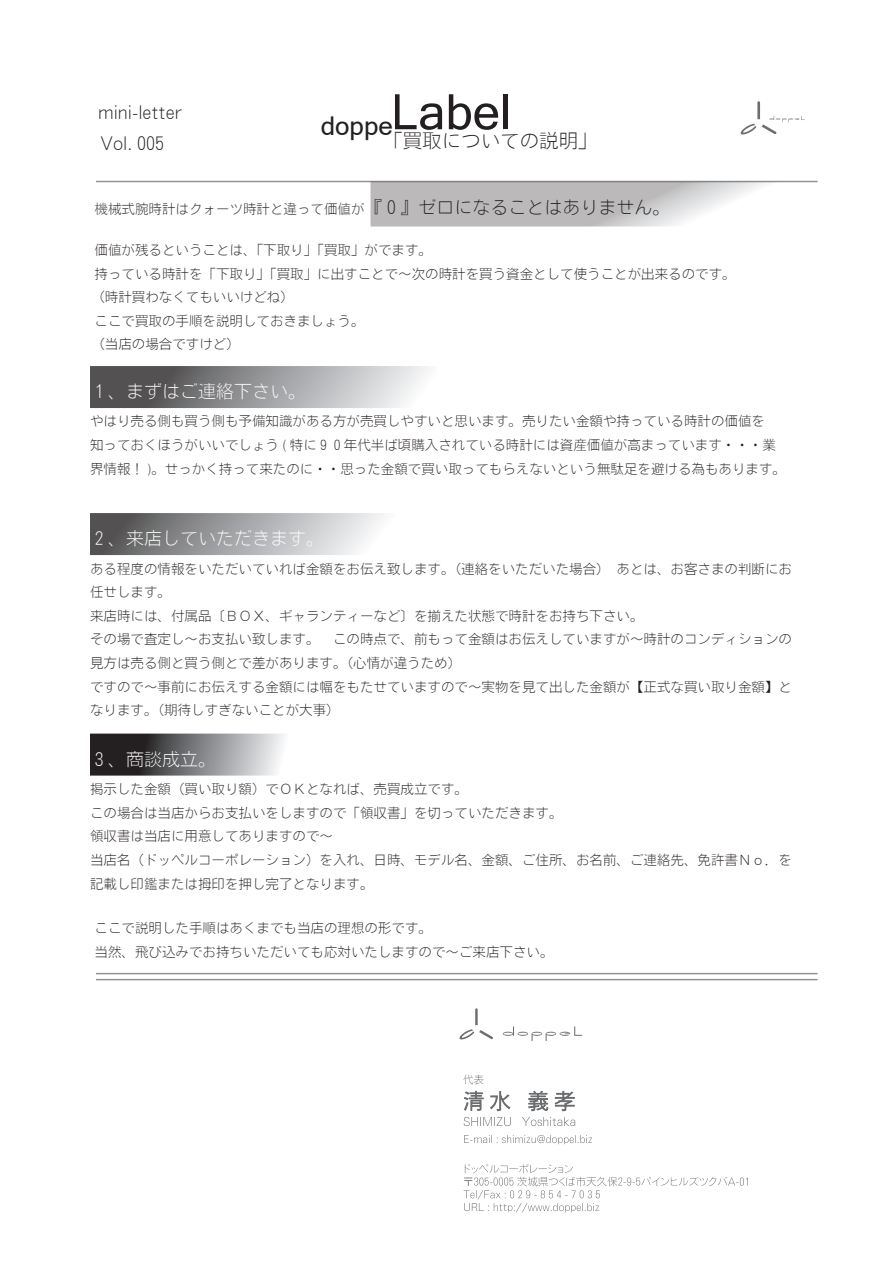
<style>
.page{position:relative;width:893px;height:1263px;background:#fff}
.page>*{position:absolute;margin:0;border:0;box-sizing:border-box;transform-origin:0 0}
.t1{font:41.1px "Kartika";color:#231f20}
.t2{font:19.5px "Nf Motoya Cedar W1 90 msp RKSJ H";color:#231f20}
.t3{font:18px "Nf Motoya Cedar W1 90 msp RKSJ H";color:#fff}
.t4{font:18px/30.5px "Nf Motoya Cedar W1 90 msp RKSJ H";color:#231f20}
.t5{font:13.5px/23.7px "Nf Motoya Cedar W1 90 msp RKSJ H";color:#231f20}
.s1{font-size:77.55px}
.s2{font-size:18px}
</style>
<div class="page">
<svg style="left:96px;top:973px;width:722px;height:7px"></svg>
<svg style="left:90px;top:366px;width:340px;height:42px;background:#99999a"></svg>
<svg style="left:90px;top:513px;width:295px;height:42px;background:#a4a4a6"></svg>
<svg style="left:90px;top:734px;width:194px;height:42px;background:#757576"></svg>
<svg style="left:370px;top:182px;width:448px;height:45px"></svg>
<svg style="left:463px;top:1075px;width:21px;height:9px"></svg>
<svg style="left:464px;top:1091px;width:20px;height:20px"></svg>
<svg style="left:490px;top:1091px;width:20px;height:20px"></svg>
<svg style="left:528px;top:1090px;width:20px;height:21px"></svg>
<svg style="left:555px;top:1091px;width:20px;height:20px"></svg>
<svg style="left:463px;top:1164px;width:285px;height:48px"></svg>
<svg style="left:464px;top:1117px;width:47px;height:9px"></svg>
<svg style="left:522px;top:1117px;width:53px;height:9px"></svg>
<svg style="left:503px;top:1026px;width:79px;height:15px"></svg>
<svg style="left:459px;top:1008px;width:34px;height:32px"></svg>
<svg style="left:464px;top:1135px;width:128px;height:9px"></svg>
<svg style="left:740px;top:101px;width:65px;height:34px"></svg>
<svg style="left:96px;top:181px;width:722px;height:1px"></svg>
<h3 class="t4" style="left:98px;top:97px;width:86px">mini-letter<br>Vol. 005</h3>
<h1 class="t1" style="left:321px;top:107px;width:192px">doppe<span class="s1">Label</span></h1>
<h2 class="t2" style="left:383px;top:131px;width:216px">「買取についての説明」</h2>
<p class="t5" style="left:94px;top:197px;width:577px">機械式腕時計はクォーツ時計と違って価値が<span class="s2">『０』ゼロになることはありません。</span></p>
<p class="t5" style="left:91px;top:238px;width:646px">価値が残るということは、「下取り」「買取」がでます。<br>持っている時計を「下取り」「買取」に出すことで～次の時計を買う資金として使うことが出来るのです。（時計買わなくてもいいけどね）<br>ここで買取の手順を説明しておきましょう。<br>（当店の場合ですけど）</p>
<h3 class="t3" style="left:90px;top:383px;width:217px">１、まずはご連絡下さい。</h3>
<p class="t5" style="left:90px;top:409px;width:697px">やはり売る側も買う側も予備知識がある方が売買しやすいと思います。売りたい金額や持っている時計の価値を<br>知っておくほうがいいでしょう ( 特に９０年代半ば頃購入されている時計には資産価値が高まっています・・・業界情報！ )。せっかく持って来たのに・・思った金額で買い取ってもらえないという無駄足を避ける為もあります。</p>
<h3 class="t3" style="left:90px;top:530px;width:235px">２、来店していただきます。</h3>
<p class="t5" style="left:90px;top:556px;width:703px">ある程度の情報をいただいていれば金額をお伝え致します。（連絡をいただいた場合）　あとは、お客さまの判断にお任せします。<br>来店時には、付属品〔ＢＯＸ、ギャランティーなど〕を揃えた状態で時計をお持ち下さい。<br>その場で査定し～お支払い致します。　この時点で、前もって金額はお伝えしていますが～時計のコンディションの見方は売る側と買う側とで差があります。（心情が違うため）<br>ですので～事前にお伝えする金額には幅をもたせていますので～実物を見て出した金額が【正式な買い取り金額】となります。（期待しすぎないことが大事）　</p>
<h3 class="t3" style="left:90px;top:750px;width:127px">３、商談成立。</h3>
<p class="t5" style="left:90px;top:777px;width:703px">掲示した金額（買い取り額）でＯＫとなれば、売買成立です。<br>この場合は当店からお支払いをしますので「領収書」を切っていただきます。<br>領収書は当店に用意してありますので～<br>当店名（ドッペルコーポレーション）を入れ、日時、モデル名、金額、ご住所、お名前、ご連絡先、免許書Ｎｏ．を記載し印鑑または拇印を押し完了となります。　</p>
<p class="t5" style="left:94px;top:916px;width:501px">ここで説明した手順はあくまでも当店の理想の形です。<br>当然、飛び込みでお持ちいただいても応対いたしますので～ご来店下さい。　　　</p>
</div>
